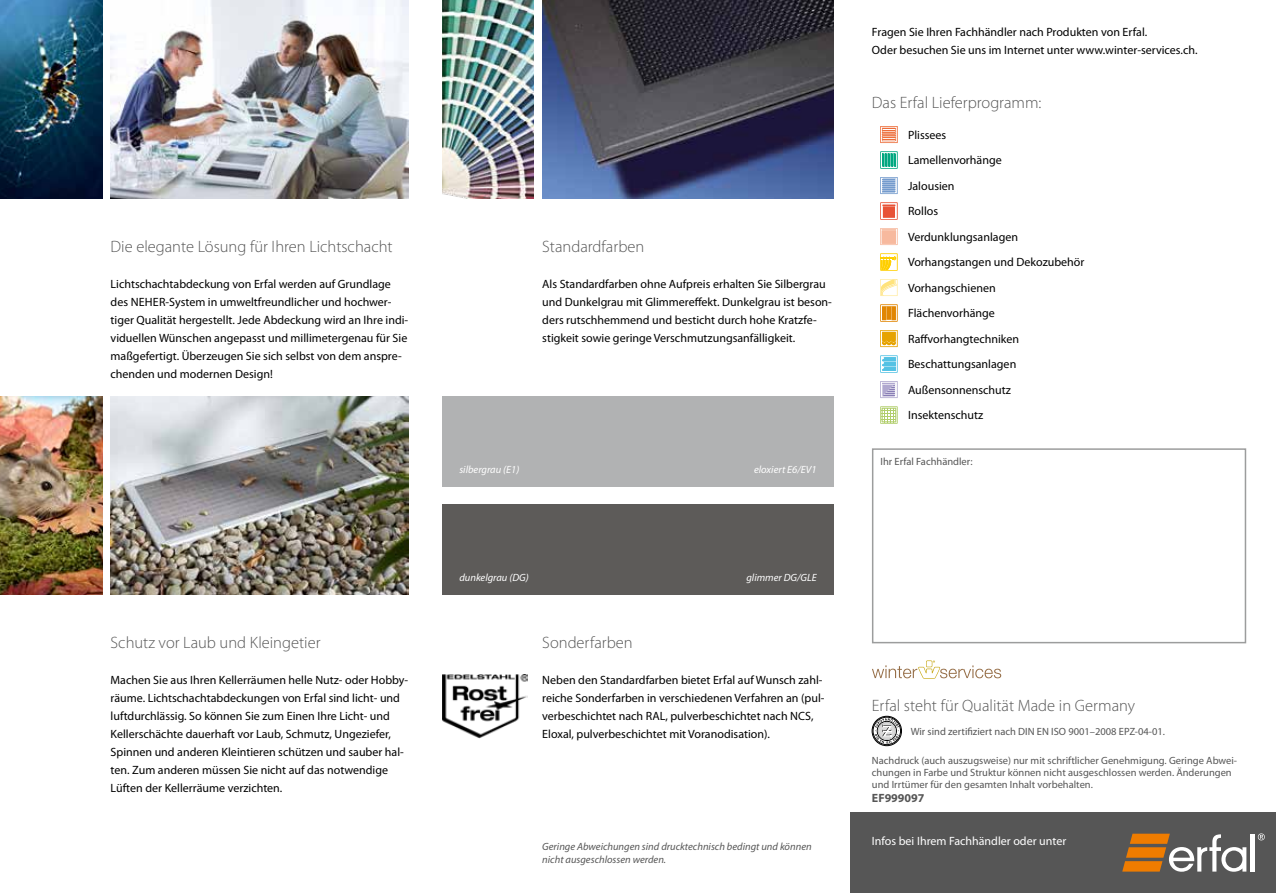
<style>
.page{position:relative;width:1276px;height:893px;background:#fff}
.page>*{position:absolute;margin:0;border:0;box-sizing:border-box;transform-origin:0 0}
.t1{font:300 16.5px "Myriad Pro";color:#565656}
.t2{font:12px/18px "Myriad Pro";color:#000}
.t3{font:12px "Myriad Pro";color:#fff}
.t4{font:700 12px "Myriad Pro";color:#565656}
.t5{font:10.5px/12px "Myriad Pro";color:#565656}
.t6{font:italic 10.5px/13.6px "Myriad Pro";color:#565656}
.t7{font:italic 10.5px "Myriad Pro";color:#fff}
</style>
<div class="page">
<div style="left:850px;top:812px;width:426px;height:81px;background:#565656"></div>
<svg style="left:1257px;top:833px;width:7px;height:7px"></svg>
<hr style="left:1250px;top:834px;width:4px;height:38px;background:#fff">
<svg style="left:1122px;top:834px;width:124px;height:38px"></svg>
<div style="left:872px;top:448px;width:374px;height:195px;border:2px solid #9c9d9d"></div>
<img style="left:0;top:0;width:102px;height:198px">
<img style="left:111px;top:396px;width:297px;height:198px">
<img style="left:111px;top:0;width:297px;height:198px">
<img style="left:0;top:396px;width:102px;height:198px">
<div style="left:442px;top:396px;width:391px;height:90px;background:#b1b2b3"></div>
<div style="left:442px;top:504px;width:391px;height:90px;background:#5d5b59"></div>
<img style="left:542px;top:0;width:291px;height:198px">
<img style="left:442px;top:0;width:92px;height:198px">
<svg style="left:880px;top:126px;width:17px;height:17px"></svg>
<svg style="left:880px;top:152px;width:17px;height:17px"></svg>
<svg style="left:880px;top:177px;width:17px;height:17px"></svg>
<svg style="left:880px;top:202px;width:17px;height:18px"></svg>
<svg style="left:880px;top:228px;width:17px;height:17px"></svg>
<svg style="left:880px;top:254px;width:17px;height:17px"></svg>
<svg style="left:880px;top:279px;width:17px;height:17px"></svg>
<svg style="left:880px;top:304px;width:17px;height:18px"></svg>
<svg style="left:880px;top:330px;width:17px;height:17px"></svg>
<svg style="left:880px;top:356px;width:17px;height:17px"></svg>
<svg style="left:880px;top:381px;width:17px;height:17px"></svg>
<svg style="left:880px;top:406px;width:17px;height:18px"></svg>
<div style="left:872px;top:716px;width:29px;height:30px;border:1px solid #000;border-radius:50%"></div>
<div style="left:873px;top:717px;width:27px;height:28px;border:1px solid #000;border-radius:50%"></div>
<svg style="left:874px;top:718px;width:25px;height:26px"></svg>
<svg style="left:872px;top:660px;width:129px;height:19px"></svg>
<img style="left:442px;top:674px;width:85px;height:65px">
<h1 class="t1" style="left:111px;top:237px;width:283px">Die elegante Lösung für Ihren Lichtschacht</h1>
<p class="t2" style="left:111px;top:275px;width:282px">Lichtschachtabdeckung von Erfal werden auf Grundlage des Neher</p>
<p class="t2" style="left:111px;top:293px;width:299px;text-indent:55px">-System in umweltfreundlicher und hochwer&shy;tiger Qualität hergestellt. Jede Abdeckung wird an Ihre indi&shy;viduellen Wünschen angepasst und millimetergenau für Sie maßgefertigt. Überzeugen Sie sich selbst von dem anspre&shy;chenden und modernen Design!</p>
<h1 class="t1" style="left:111px;top:633px;width:211px">Schutz vor Laub und Kleingetier</h1>
<p class="t2" style="left:111px;top:671px;width:299px">Machen Sie aus Ihren Kellerräumen helle Nutz- oder Hobby&shy;räume. Lichtschachtabdeckungen von Erfal sind licht- und luftdurchlässig. So können Sie zum Einen Ihre Licht- und Kellerschächte dauerhaft vor Laub, Schmutz, Ungeziefer, Spinnen und anderen Kleintieren schützen und sauber hal&shy;ten. Zum anderen müssen Sie nicht auf das notwendige Lüften der Kellerräume verzichten.</p>
<h1 class="t1" style="left:542px;top:237px;width:103px">Standardfarben</h1>
<p class="t2" style="left:542px;top:275px;width:291px">Als Standardfarben ohne Aufpreis erhalten Sie Silbergrau und Dunkelgrau mit Glimmereffekt. Dunkelgrau ist beson&shy;ders rutschhemmend und besticht durch hohe Kratzfe&shy;stigkeit sowie geringe Verschmutzungsanfälligkeit.</p>
<p class="t7" style="left:459px;top:463px;width:61px">silbergrau (E1)</p>
<p class="t7" style="left:754px;top:463px;width:64px">eloxiert E6/EV1</p>
<p class="t7" style="left:459px;top:571px;width:71px">dunkelgrau (DG)</p>
<p class="t7" style="left:746px;top:571px;width:72px">glimmer DG/GLE</p>
<h1 class="t1" style="left:542px;top:633px;width:92px">Sonderfarben</h1>
<p class="t2" style="left:542px;top:671px;width:284px">Neben den Standardfarben bietet Erfal auf Wunsch zahl&shy;reiche Sonderfarben in verschiedenen Verfahren an (pul&shy;verbeschichtet nach RAL, pulverbeschichtet nach NCS, Eloxal, pulverbeschichtet mit Voranodisation).</p>
<p class="t6" style="left:542px;top:839px;width:271px">Geringe Abweichungen sind drucktechnisch bedingt und können nicht ausgeschlossen werden.</p>
<p class="t2" style="left:872px;top:23px;width:327px">Fragen Sie Ihren Fachhändler nach Produkten von Erfal.<br>Oder besuchen Sie uns im Internet unter www.winter-services.ch.</p>
<h1 class="t1" style="left:872px;top:93px;width:171px">Das Erfal Lieferprogramm:</h1>
<p class="t2" style="left:908px;top:122px;width:178px;line-height:25.5px">Plissees<br>Lamellenvorhänge<br>Jalousien<br>Rollos<br>Verdunklungsanlagen<br>Vorhangstangen und Dekozubehör<br>Vorhangschienen<br>Flächenvorhänge<br>Raffvorhangtechniken<br>Beschattungsanlagen<br>Außensonnenschutz<br>Insektenschutz</p>
<p class="t5" style="left:880px;top:455px;width:94px">Ihr Erfal Fachhändler:</p>
<h1 class="t1" style="left:872px;top:696px;width:265px">Erfal steht für Qualität Made in Germany</h1>
<p class="t5" style="left:910px;top:725px;width:256px">Wir sind zertifiziert nach DIN EN ISO 9001–2008 EPZ-04-01.</p>
<p class="t5" style="left:872px;top:754px;width:367px">Nachdruck (auch auszugsweise) nur mit schriftlicher Genehmigung. Geringe Abwei&shy;chungen in Farbe und Struktur können nicht ausgeschlossen werden. Änderungen und Irrtümer für den gesamten Inhalt vorbehalten.</p>
<p class="t4" style="left:872px;top:790px;width:54px">EF999097</p>
<p class="t3" style="left:872px;top:833px;width:196px">Infos bei Ihrem Fachhändler oder unter</p>
</div>
